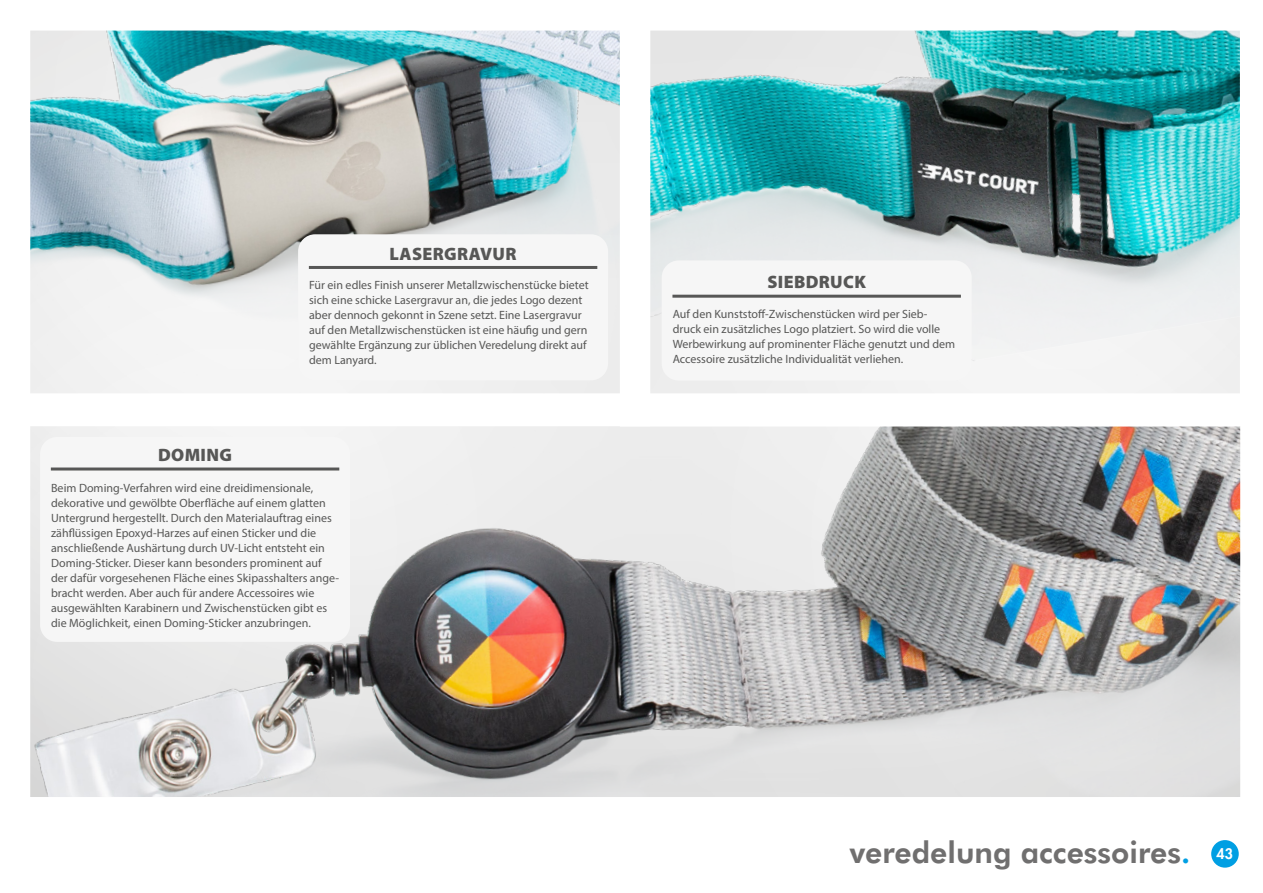
<style>
.page{position:relative;width:1263px;height:893px;background:#fff}
.page>*{position:absolute;margin:0;border:0;box-sizing:border-box;transform-origin:0 0}
.t1{font:800 30px "Futura BT";color:#706f6f}
.t2{font:900 18px "Myriad Pro";letter-spacing:.02em;color:#575756}
.t3{font:800 14.1px "Futura Std";color:#fff}
.t4{font:12px/15px "Myriad Pro";color:#575756}
.s1{color:#009fe3}
</style>
<div class="page">
<img style="left:30px;top:30px;width:1211px;height:838px">
<div style="left:298px;top:234px;width:310px;height:146px;background:#f6f6f6;border-radius:17px"></div>
<div style="left:40px;top:437px;width:310px;height:205px;background:#f6f6f6;border-radius:17px"></div>
<hr style="left:309px;top:266px;width:288px;height:3px;background:#575756">
<hr style="left:51px;top:467px;width:288px;height:3px;background:#575756">
<div style="left:662px;top:260px;width:310px;height:121px;background:#f6f6f6;border-radius:17px"></div>
<hr style="left:672px;top:295px;width:289px;height:3px;background:#575756">
<h2 class="t2" style="left:390px;top:241px;width:128px">LASERGRAVUR</h2>
<p class="t4" style="left:309px;top:277px;width:281px">Für ein edles Finish unserer Metallzwischenstücke bietet sich eine schicke Lasergravur an, die jedes Logo dezent aber dennoch gekonnt in Szene setzt. Eine Lasergravur auf den Metallzwischenstücken ist eine häufig und gern gewählte Ergänzung zur üblichen Veredelung direkt auf dem Lanyard.</p>
<h2 class="t2" style="left:158px;top:443px;width:76px">DOMING</h2>
<p class="t4" style="left:51px;top:480px;width:289px">Beim Doming-Verfahren wird eine dreidimensionale, dekorative und gewölbte Oberfläche auf einem glatten Untergrund hergestellt. Durch den Materialauftrag eines zähflüssigen Epoxyd-Harzes auf einen Sticker und die anschließende Aushärtung durch UV-Licht entsteht ein Doming-Sticker. Dieser kann besonders prominent auf der dafür vorgesehenen Fläche eines Skipasshalters ange&shy;bracht werden. Aber auch für andere Accessoires wie ausgewählten Karabinern und Zwischenstücken gibt es die Möglichkeit, einen Doming-Sticker anzubringen.</p>
<h2 class="t2" style="left:767px;top:270px;width:100px">SIEBDRUCK</h2>
<p class="t4" style="left:673px;top:306px;width:284px">Auf den Kunststoff-Zwischenstücken wird per Sieb&shy;druck ein zusätzliches Logo platziert. So wird die volle Werbewirkung auf prominenter Fläche genutzt und dem Accessoire zusätzliche Individualität verliehen.</p>
<h1 class="t1" style="left:850px;top:834px;width:342px">veredelung accessoires<span class="s1">.</span></h1>
<p class="t3" style="left:1216px;top:845px;width:18px">43</p>
</div>
